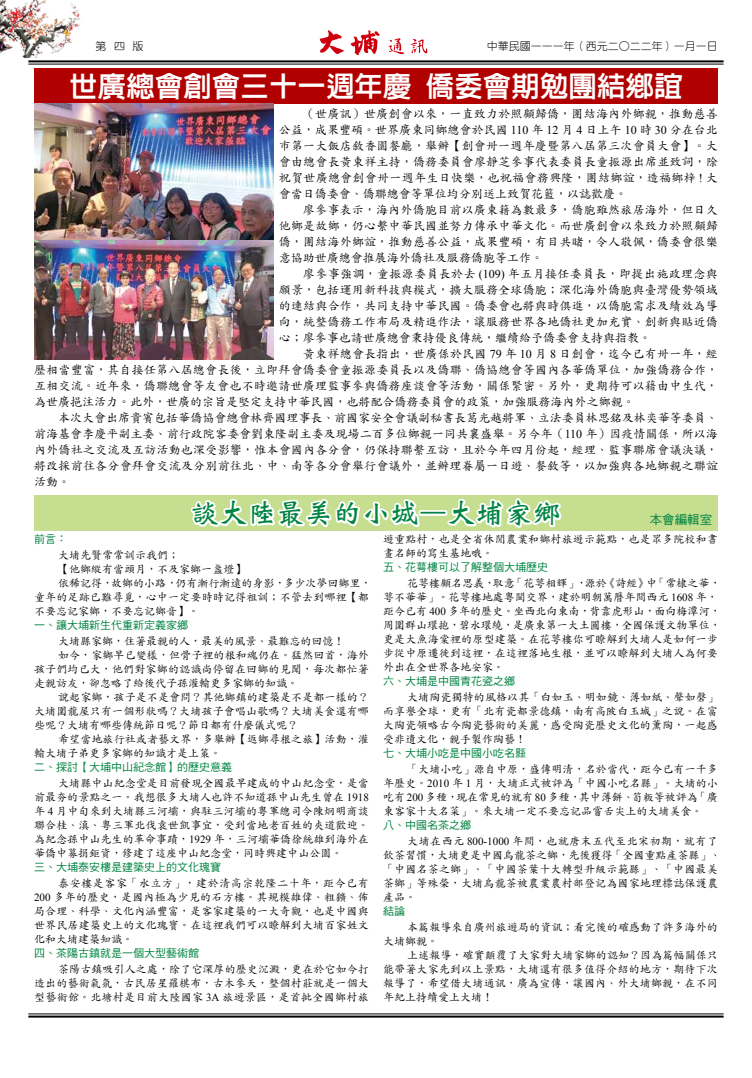
<style>
.page{position:relative;width:752px;height:1078px;background:#fff}
.page>*{position:absolute;margin:0;border:0;box-sizing:border-box;transform-origin:0 0}
.t1{font:800 28.5px "AR Hei B5";color:#fff}
.t2{font:28.5px "DF Wei Bei Std W7";color:#008442}
.t3{font:12.5px "DF Hei Std W5";color:#008442}
.t4{font:12px/16px "DF Kai Shu Std W5";color:#000;text-align:justify}
.t5{font:11px/14px "DF Kai Shu Std W5";letter-spacing:.01em;color:#000}
.t6{font:11px "DF Hei Std W5";color:#008442}
.t7{font:11px "DF Yuan Std W3";color:#000}
.s1{font-family:"Times New Roman"}
</style>
<div class="page">
<hr style="left:28px;top:60px;width:695px;height:2px;background:#000">
<hr style="left:28px;top:64px;width:695px;height:1px;background:#000">
<hr style="left:28px;top:1013px;width:695px;height:1px;background:#000">
<hr style="left:28px;top:1015px;width:695px;height:2px;background:#000">
<img style="left:0;top:0;width:81px;height:57px">
<svg style="left:350px;top:30px;width:29px;height:25px"></svg>
<svg style="left:319px;top:30px;width:25px;height:24px"></svg>
<svg style="left:388px;top:38px;width:16px;height:16px"></svg>
<svg style="left:410px;top:39px;width:17px;height:14px"></svg>
<div style="left:34px;top:68px;width:683px;height:35px;background:#b00000"></div>
<div style="left:34px;top:495px;width:683px;height:35px;background:#c5de8f"></div>
<svg style="left:189px;top:261px;width:232px;height:270px"></svg>
<div style="left:418px;top:510px;width:29px;height:5px;border:4px solid #fff"></div>
<svg style="left:444px;top:498px;width:118px;height:30px"></svg>
<img style="left:34px;top:103px;width:239px;height:256px">
<p class="t7" style="left:95px;top:40px;width:50px">第四版</p>
<h1 class="t1" style="left:69px;top:71px;width:344px">世廣總會創會三十一週年慶</h1>
<p class="t7" style="left:486px;top:40px;width:232px">中華民國一一一年（西元二○二二年）一月一日</p>
<h1 class="t1" style="left:425px;top:71px;width:258px">僑委會期勉團結鄉誼</h1>
<p class="t4" style="left:279px;top:106px;width:440px;text-indent:24px">（世廣訊）世廣創會以來，一直致力於照顧歸僑，團結海內外鄉親，推動慈善公益，成果豐碩。世界廣東同鄉總會於民國 <span class="s1">110</span> 年 <span class="s1">12</span> 月 <span class="s1">4</span> 日上午 <span class="s1">10</span> 時 <span class="s1">30</span> 分在台北市第一大飯店敘香園餐廳，舉辦【創會卅一週年慶暨第八屆第三次會員大會】。大會由總會長黃東祥主持，僑務委員會廖靜芝參事代表委員長童振源出席並致詞，除祝賀世廣總會創會卅一週年生日快樂，也祝福會務興隆，團結鄉誼，造福鄉梓 大<span class="s1">!</span>會當日僑委會、僑聯總會等單位均分別送上致賀花籃，以誌歡慶。</p>
<p class="t4" style="left:279px;top:202px;width:440px;text-indent:24px">廖參事表示，海內外僑胞目前以廣東籍為數最多，僑胞雖然旅居海外，但日久他鄉是故鄉，仍心繫中華民國並努力傳承中華文化。而世廣創會以來致力於照顧歸僑，團結海外鄉誼，推動慈善公益，成果豐碩，有目共睹，令人敬佩，僑委會很樂意協助世廣總會推展海外僑社及服務僑胞等工作。</p>
<p class="t4" style="left:279px;top:266px;width:440px;text-indent:24px">廖參事強調，童振源委員長於去 <span class="s1">(109)</span> 年五月接任委員長，即提出施政理念與願景，包括運用新科技與模式，擴大服務全球僑胞；深化海外僑胞與臺灣優勢領域的連結與合作，共同支持中華民國。僑委會也將與時俱進，以僑胞需求及績效為導向，統整僑務工作布局及精進作法，讓服務世界各地僑社更加充實、創新與貼近僑心；廖參事也請世廣總會秉持優良傳統，繼續給予僑委會支持與指教。</p>
<p class="t4" style="left:34px;top:345px;width:685px;text-indent:269px">黃東祥總會長指出，世廣係於民國 <span class="s1">79</span> 年 <span class="s1">10</span> 月 <span class="s1">8</span> 日創會，迄今已有卅一年，經歷相當豐富，其自接任第八屆總會長後，立即拜會僑委會童振源委員長以及僑聯、僑協總會等國內各華僑單位，加強僑務合作，互相交流。近年來，僑聯總會等友會也不時邀請世廣理監事參與僑務座談會等活動，關係緊密。另外，更期待可以藉由中生代，為世廣挹注活力。此外，世廣的宗旨是堅定支持中華民國，也將配合僑務委員會的政策，加強服務海內外之鄉親。</p>
<p class="t4" style="left:34px;top:409px;width:685px;text-indent:24px">本次大會出席貴賓包括華僑協會總會林齊國理事長、前國家安全會議副秘書長葛光越將軍、立法委員林思銘及林奕華等委員、前海基會李慶平副主委、前行政院客委會劉東隆副主委及現場二百多位鄉親一同共襄盛舉。另今年（<span class="s1">110</span> 年）因疫情關係，所以海內外僑社之交流及互訪活動也深受影響，惟本會國內各分會，仍保持聯繫互訪，且於今年四月份起，經理、監事聯席會議決議，將改採前往各分會拜會交流及分別前往北、中、南等各分會舉行會議外，並辦理眷屬一日遊、餐敘等，以加強與各地鄉親之聯誼活動。</p>
<h1 class="t2" style="left:190px;top:497px;width:372px">談大陸最美的小城—大埔家鄉</h1>
<p class="t3" style="left:649px;top:512px;width:64px">本會編輯室</p>
<p class="t6" style="left:34px;top:532px;width:34px">前言：</p>
<p class="t5" style="left:58px;top:547px;width:188px">大埔先賢常常訓示我們;<br>【他鄉縱有當頭月，不及家鄉一盞燈【</p>
<p class="t5" style="left:283px;top:575px;width:89px">多少次夢回鄉里，</p>
<p class="t5" style="left:175px;top:575px;width:111px">仍有漸行漸遠的身影，</p>
<p class="t5" style="left:34px;top:575px;width:336px;text-indent:24px">依稀記得，<br>童年的足跡已難尋覓，心中一定要時時記得祖訓；不管去到哪裡【都不要忘記家鄉，不要忘記鄉音【。</p>
<p class="t6" style="left:34px;top:618px;width:155px">一、讓大埔新生代重新定義家鄉</p>
<p class="t5" style="left:58px;top:633px;width:288px">大埔縣家鄉，住著最親的人，最美的風景、最難忘的回憶!</p>
<p class="t5" style="left:58px;top:647px;width:312px">如今，家鄉早已變樣，但骨子裡的根和魂仍在。猛然回首，海外</p>
<p class="t5" style="left:34px;top:661px;width:336px">孩子們均已大，他們對家鄉的認識尚停留在回鄉的見聞，每次都忙著</p>
<p class="t5" style="left:34px;top:675px;width:265px">走親訪友，卻忽略了給後代子孫灌輸更多家鄉的知識。</p>
<p class="t5" style="left:58px;top:689px;width:312px">說起家鄉，孩子是不是會問？其他鄉鎮的建築是不是都一樣的?</p>
<p class="t5" style="left:34px;top:703px;width:336px">大埔圍龍屋只有一個形狀嗎？大埔孩子會唱山歌嗎？大埔美食還有哪</p>
<p class="t5" style="left:34px;top:717px;width:265px">些呢？大埔有哪些傳統節日呢？節日都有什麼儀式呢?</p>
<p class="t5" style="left:58px;top:731px;width:312px">希望當地旅行社或者藝文界，多舉辦【返鄉尋根之旅】活動，灌</p>
<p class="t5" style="left:34px;top:745px;width:188px">輸大埔子弟更多家鄉的知識才是上策。</p>
<p class="t6" style="left:34px;top:761px;width:199px">二、探討【大埔中山紀念館】的歷史意義</p>
<p class="t5" style="left:34px;top:775px;width:336px;text-align:justify;text-indent:24px">大埔縣中山紀念堂是目前發現全國最早建成的中山紀念堂，是當前最夯的景點之一。我想很多大埔人也許不知道孫中山先生曾在 <span class="s1">1918</span>年 <span class="s1">4</span> 月中旬來到大埔縣三河壩，與駐三河壩的粵軍總司令陳炯明商談聯合桂、滇、粵三軍北伐袁世凱事宜，受到當地老百姓的夾道歡迎。為紀念孫中山先生的革命事蹟，<span class="s1">1929</span> 年，三河壩華僑徐統雄到海外在華僑中募捐鉅資，修建了這座中山紀念堂，同時興建中山公園。</p>
<p class="t6" style="left:34px;top:861px;width:188px">三、大埔泰安樓是建築史上的文化瑰寶</p>
<p class="t5" style="left:34px;top:875px;width:336px;text-align:justify;text-indent:24px">泰安樓是客家「水立方」，建於清高宗乾隆二十年，距今已有<span class="s1">200</span> 多年的歷史，是國內極為少見的石方樓。其規模雄偉、粗獷、佈局合理、科學、文化內涵豐富，是客家建築的一大奇觀，也是中國與世界民居建築史上的文化瑰寶。在這裡我們可以瞭解到大埔百家姓文化和大埔建築知識。</p>
<p class="t6" style="left:34px;top:947px;width:166px">四、茶陽古鎮就是一個大型藝術館</p>
<p class="t5" style="left:34px;top:961px;width:336px;text-align:justify;text-indent:24px">茶陽古鎮吸引人之處，除了它深厚的歷史沉澱，更在於它如今打造出的藝術氣氛，古民居星羅棋布，古木參天，整個村莊就是一個大型藝術館。北塘村是目前大陸國家 <span class="s1">A3</span> 旅遊景區，是首批全國鄉村旅</p>
<p class="t5" style="left:111px;top:575px;width:67px">故鄉的小路，</p>
<p class="t5" style="left:383px;top:531px;width:336px">遊重點村，也是全省休閒農業和鄉村旅遊示範點，也是眾多院校和書畫名師的寫生基地哦。</p>
<p class="t6" style="left:383px;top:561px;width:166px">五、花萼樓可以了解整個大埔歷史</p>
<p class="t5" style="left:654px;top:575px;width:67px">「常棣之華，</p>
<p class="t5" style="left:383px;top:575px;width:339px;text-indent:24px">花萼樓顧名思義，<br>萼不華華」。花萼樓地處粵閩交界，建於明朝萬曆年間西元 <span class="s1">1608</span> 年，距今已有 <span class="s1">400</span> 多年的歷史。坐西北向東南，背靠虎形山，面向梅潭河，周圍群山環抱，碧水環繞，是廣東第一大土圓樓，全國保護文物單位，更是大魚海棠裡的原型建築。在花萼樓你可瞭解到大埔人是如何一步步從中原遷徙到這裡，在這裡落地生根，並可以瞭解到大埔人為何要外出在全世界各地安家。</p>
<p class="t6" style="left:383px;top:675px;width:133px">六、大埔是中國青花瓷之鄉</p>
<p class="t5" style="left:383px;top:689px;width:336px;text-align:justify;text-indent:24px">大埔陶瓷獨特的風格以其「白如玉、明如鏡、薄如紙、聲如磬「而享譽全球，更有「北有瓷都景德鎮，南有高陂白玉城」之說。在富大陶瓷領略古今陶瓷藝術的美麗，感受陶瓷歷史文化的薰陶，一起感受非遺文化，親手製作陶藝!</p>
<p class="t6" style="left:383px;top:747px;width:144px">七、大埔小吃是中國小吃名縣</p>
<p class="t5" style="left:383px;top:761px;width:336px;text-align:right">「大埔小吃」源自中原，盛傳明清，名於當代，距今已有一千多<br>年歷史。<span class="s1">2010</span> 年 <span class="s1">1</span> 月，大埔正式被評為「中國小吃名縣」。大埔的小「廣</p>
<p class="t5" style="left:512px;top:575px;width:67px">「花萼相輝」</p>
<p class="t5" style="left:604px;top:575px;width:45px">《詩經》</p>
<p class="t5" style="left:645px;top:575px;width:12px">中</p>
<p class="t5" style="left:492px;top:575px;width:23px">取意</p>
<p class="t5" style="left:584px;top:575px;width:23px">源於</p>
<p class="t5" style="left:576px;top:575px;width:12px">，</p>
<p class="t5" style="left:456px;top:789px;width:126px">現在常見的就有 <span class="s1">80</span> 多種，</p>
<p class="t5" style="left:383px;top:789px;width:320px">吃有 <span class="s1">200</span> 多種，<br>東客家十大名菜」。來大埔一定不要忘記品嘗舌尖上的大埔美食。</p>
<p class="t6" style="left:383px;top:819px;width:89px">八、中國名茶之鄉</p>
<p class="t5" style="left:383px;top:833px;width:339px;text-indent:24px">大埔在西元 <span class="s1">800-1000</span> 年間，也就唐末五代至北宋初期，就有了飲茶習慣，大埔更是中國烏龍茶之鄉，先後獲得「全國重點產茶縣「、「中國名茶之鄉」、「中國茶葉十大轉型升級示範縣」、「中國最美茶鄉」等殊榮，大埔烏龍茶被農業農村部登記為國家地理標誌保護農產品。</p>
<p class="t6" style="left:383px;top:905px;width:23px">結論</p>
<p class="t5" style="left:383px;top:919px;width:336px;text-indent:24px">本篇報導來自廣州旅遊局的資訊；看完後的確感動了許多海外的大埔鄉親。</p>
<p class="t5" style="left:383px;top:947px;width:336px;text-align:justify;text-indent:24px">上述報導，確實顛覆了大家對大埔家鄉的認知？因為篇幅關係只能帶著大家先到以上景點，大埔還有很多值得介紹的地方，期待下次報導了，希望借大埔通訊，廣為宣傳，讓國內、外大埔鄉親，在不同年紀上持續愛上大埔!</p>
<p class="t5" style="left:578px;top:789px;width:56px">其中薄餅、</p>
<p class="t5" style="left:631px;top:789px;width:68px">筍粄等被評為</p>
</div>
